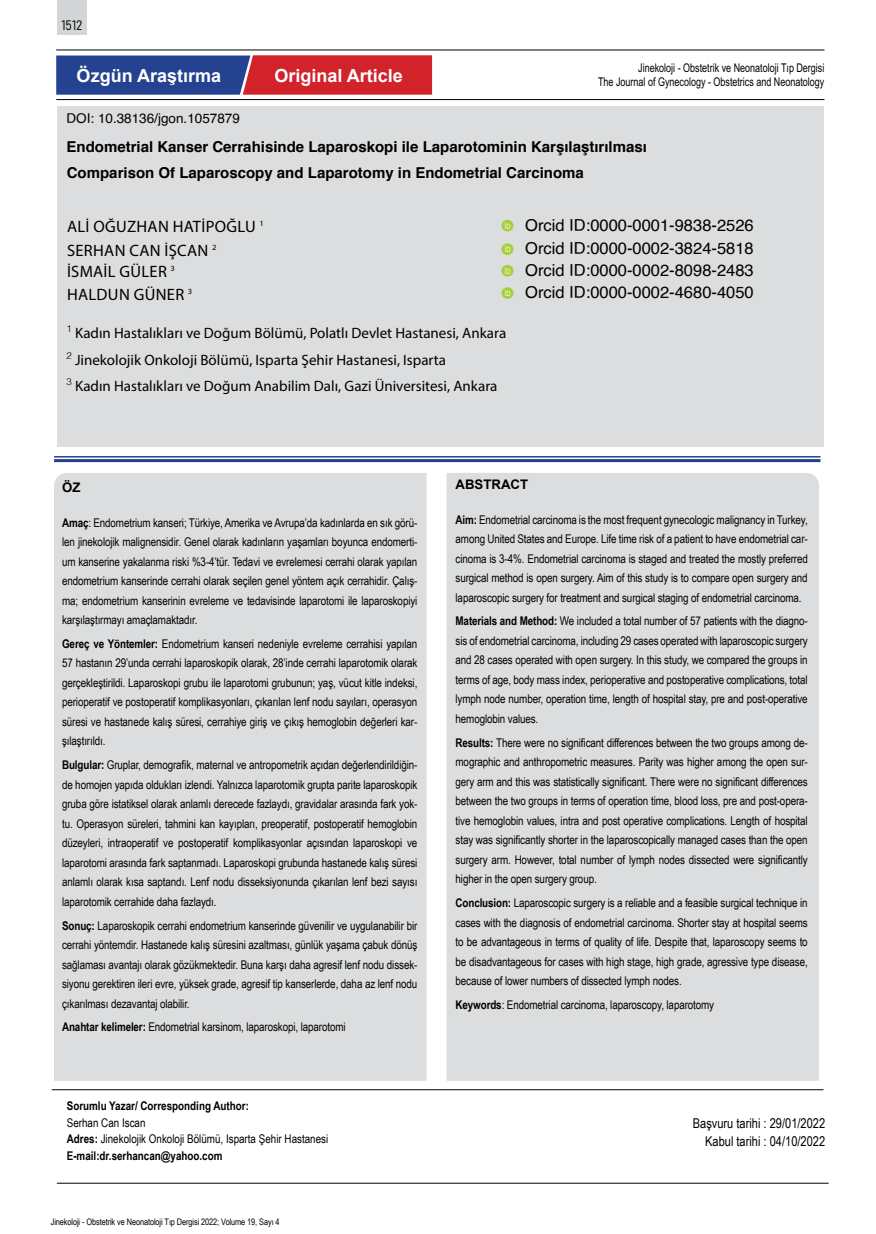
<style>
.page{position:relative;width:876px;height:1234px;background:#fff}
.page>*{position:absolute;margin:0;border:0;box-sizing:border-box;transform-origin:0 0}
.t1{font:700 18px "Arial";color:#fff}
.t2{font:16.5px/23.5px "Helvetica";color:#000}
.t3{font:16.5px/23.5px "Myriad Pro";letter-spacing:.02em;color:#000}
.t4{font:15px/26.4px "Myriad Pro";color:#000}
.t5{font:700 15px/26.7px "Helvetica";color:#000}
.t6{font:13.5px/18px "Arial Narrow";color:#000;text-align:right}
.t7{font:13.5px "Helvetica";color:#000}
.t8{font:13.5px "Bahnschrift";color:#000}
.t9{font:700 13.2px "Arial";color:#000}
.t10{font:12px/19.5px "Arial Narrow";letter-spacing:-.01em;color:#000;text-align:justify}
.t11{font:12px/14.4px "Arial Th";color:#000;text-align:right}
.t12{font:700 12px "Arial Narrow";color:#000}
.t13{font:9px "Arial Narrow";letter-spacing:-.01em;color:#000}
.t14{font:7.2px "Arial Narrow";letter-spacing:.04em;color:#fff}
.s1{font-weight:700}
</style>
<div class="page">
<div style="left:57px;top:0;width:30px;height:35px;background:#d2d6d7"></div>
<svg style="left:56px;top:55px;width:376px;height:40px;background:#7d3861"></svg>
<div style="left:57px;top:106px;width:766px;height:340px;background:#dcddde"></div>
<div style="left:54px;top:473px;width:372px;height:607px;background:#dcddde"></div>
<div style="left:446px;top:473px;width:373px;height:607px;background:#dcddde"></div>
<hr style="left:52px;top:1089px;width:771px;height:1px;background:#000">
<hr style="left:57px;top:1182px;width:771px;height:1px;background:#000">
<hr style="left:54px;top:459px;width:766px;height:3px;background:#25408f">
<hr style="left:54px;top:456px;width:766px;height:1px;background:#25408f">
<hr style="left:56px;top:99px;width:768px;height:1px;background:#000">
<hr style="left:56px;top:50px;width:768px;height:1px;background:#000">
<div style="left:501px;top:220px;width:12px;height:11px;background:#a6ce39;border-radius:50%"></div>
<div style="left:501px;top:243px;width:12px;height:12px;background:#a6ce39;border-radius:50%"></div>
<div style="left:501px;top:265px;width:12px;height:11px;background:#a6ce39;border-radius:50%"></div>
<div style="left:501px;top:287px;width:12px;height:12px;background:#a6ce39;border-radius:50%"></div>
<p class="t8" style="left:61px;top:15px;width:22px">1512</p>
<h1 class="t1" style="left:77px;top:63px;width:146px">Özgün Araştırma</h1>
<h1 class="t1" style="left:274px;top:63px;width:130px">Original Article</h1>
<p class="t7" style="left:66px;top:108px;width:175px">DOI: 10.38136/jgon.1057879</p>
<p class="t11" style="left:598px;top:61px;width:228px">Jinekoloji - Obstetrik ve Neonatoloji Tıp Dergisi<br>The Journal of Gynecology - Obstetrics and Neonatology</p>
<p class="t5" style="left:66px;top:133px;width:582px">Endometrial Kanser Cerrahisinde Laparoskopi ile Laparotominin Karşılaştırılması<br>Comparison Of Laparoscopy and Laparotomy in Endometrial Carcinoma</p>
<h2 class="t3" style="left:67px;top:214px;width:198px">ALI OĞUZHAN HATIPOĞLU <sup>1<br></sup>SERHAN CAN İŞCAN <sup>2</sup></h2>
<h2 class="t3" style="left:67px;top:260px;width:127px;line-height:22.2px">İSMAIL GÜLER <sup>3<br></sup>HALDUN GÜNER <sup>3</sup></h2>
<h2 class="t2" style="left:525px;top:214px;width:230px">Orcid ID:0000-0001-9838-2526<br>Orcid ID:0000-0002-3824-5818</h2>
<h2 class="t2" style="left:525px;top:260px;width:230px;line-height:22.2px">Orcid ID:0000-0002-8098-2483<br>Orcid ID:0000-0002-4680-4050</h2>
<p class="t14" style="left:504px;top:221px;width:8px">İD</p>
<p class="t14" style="left:504px;top:244px;width:8px">İD</p>
<p class="t14" style="left:504px;top:266px;width:8px">İD</p>
<p class="t14" style="left:504px;top:288px;width:8px">İD</p>
<p class="t4" style="left:66px;top:319px;width:441px"><sup>1</sup> Kadın Hastalıkları ve Doğum Bölümü, Polatlı Devlet Hastanesi, Ankara<br><sup>2</sup> Jinekolojik Onkoloji Bölümü, Isparta Şehir Hastanesi, Isparta<br><sup>3</sup> Kadın Hastalıkları ve Doğum Anabilim Dalı, Gazi Üniversitesi, Ankara</p>
<p class="t9" style="left:62px;top:478px;width:20px">ÖZ</p>
<p class="t10" style="left:62px;top:512px;width:357px"><span class="s1">Amaç</span>: Endometrium kanseri; Türkiye, Amerika ve Avrupa’da kadınlarda en sık görü&shy;len jinekolojik malignensidir. Genel olarak kadınların yaşamları boyunca endomerti&shy;um kanserine yakalanma riski %3-4’tür. Tedavi ve evrelemesi cerrahi olarak yapılan endometrium kanserinde cerrahi olarak seçilen genel yöntem açık cerrahidir. Çalış&shy;ma; endometrium kanserinin evreleme ve tedavisinde laparotomi ile laparoskopiyi karşılaştırmayı amaçlamaktadır.</p>
<p class="t10" style="left:62px;top:633px;width:357px"><span class="s1">Gereç ve Yöntemler:</span> Endometrium kanseri nedeniyle evreleme cerrahisi yapılan 57 hastanın 29’unda cerrahi laparoskopik olarak, 28’inde cerrahi laparotomik olarak gerçekleştirildi. Laparoskopi grubu ile laparotomi grubunun; yaş, vücut kitle indeksi, perioperatif ve postoperatif komplikasyonları, çıkarılan lenf nodu sayıları, operasyon süresi ve hastanede kalış süresi, cerrahiye giriş ve çıkış hemoglobin değerleri kar&shy;şılaştırıldı.</p>
<p class="t10" style="left:62px;top:754px;width:357px"><span class="s1">Bulgular:</span> Gruplar, demografik, maternal ve antropometrik açıdan değerlendirildiğin&shy;de homojen yapıda oldukları izlendi. Yalnızca laparotomik grupta parite laparoskopik gruba göre istatiksel olarak anlamlı derecede fazlaydı, gravidalar arasında fark yok&shy;tu. Operasyon süreleri, tahmini kan kayıpları, preoperatif, postoperatif hemoglobin düzeyleri, intraoperatif ve postoperatif komplikasyonlar açısından laparoskopi ve laparotomi arasında fark saptanmadı. Laparoskopi grubunda hastanede kalış süresi anlamlı olarak kısa saptandı. Lenf nodu disseksiyonunda çıkarılan lenf bezi sayısı laparotomik cerrahide daha fazlaydı.</p>
<p class="t10" style="left:62px;top:914px;width:357px"><span class="s1">Sonuç:</span> Laparoskopik cerrahi endometrium kanserinde güvenilir ve uygulanabilir bir cerrahi yöntemdir. Hastanede kalış süresini azaltması, günlük yaşama çabuk dönüş sağlaması avantajı olarak gözükmektedir. Buna karşı daha agresif lenf nodu dissek&shy;siyonu gerektiren ileri evre, yüksek grade, agresif tip kanserlerde, daha az lenf nodu çıkarılması dezavantaj olabilir.</p>
<p class="t10" style="left:62px;top:1016px;width:285px"><span class="s1">Anahtar kelimeler:</span> Endometrial karsinom, laparoskopi, laparotomi</p>
<p class="t12" style="left:67px;top:1096px;width:184px">Sorumlu Yazar/ Corresponding Author:</p>
<p class="t10" style="left:67px;top:1113px;width:263px;line-height:16.5px;text-align:left">Serhan Can Iscan<br><span class="s1">Adres:</span> Jinekolojik Onkoloji Bölümü, Isparta Şehir Hastanesi<br><span class="s1">E-mail:dr.serhancan@yahoo.com</span></p>
<p class="t13" style="left:51px;top:1216px;width:230px">Jinekoloji - Obstetrik ve Neonatoloji Tıp Dergisi 2022; Volume 19, Sayı 4</p>
<p class="t9" style="left:455px;top:475px;width:74px">ABSTRACT</p>
<p class="t10" style="left:455px;top:509px;width:354px"><span class="s1">Aim:</span> Endometrial carcinoma is the most frequent gynecologic malignancy in Turkey, among United States and Europe. Life time risk of a patient to have endometrial car&shy;cinoma is 3-4%. Endometrial carcinoma is staged and treated the mostly preferred surgical method is open surgery. Aim of this study is to compare open surgery and laparoscopic surgery for treatment and surgical staging of endometrial carcinoma.</p>
<p class="t10" style="left:455px;top:610px;width:354px"><span class="s1">Materials and Method:</span> We included a total number of 57 patients with the diagno&shy;sis of endometrial carcinoma, including 29 cases operated with laparoscopic surgery and 28 cases operated with open surgery. In this study, we compared the groups in terms of age, body mass index, perioperative and postoperative complications, total lymph node number, operation time, length of hospital stay, pre and post-operative hemoglobin values.</p>
<p class="t10" style="left:455px;top:732px;width:354px"><span class="s1">Results:</span> There were no significant differences between the two groups among de&shy;mographic and anthropometric measures. Parity was higher among the open sur&shy;gery arm and this was statistically significant. There were no significant differences between the two groups in terms of operation time, blood loss, pre and post-opera&shy;tive hemoglobin values, intra and post operative complications. Length of hospital stay was significantly shorter in the laparoscopically managed cases than the open surgery arm. However, total number of lymph nodes dissected were significantly higher in the open surgery group.</p>
<p class="t10" style="left:455px;top:892px;width:354px"><span class="s1">Conclusion:</span> Laparoscopic surgery is a reliable and a feasible surgical technique in cases with the diagnosis of endometrial carcinoma. Shorter stay at hospital seems to be advantageous in terms of quality of life. Despite that, laparoscopy seems to be disadvantageous for cases with high stage, high grade, agressive type disease, because of lower numbers of dissected lymph nodes.</p>
<p class="t10" style="left:455px;top:994px;width:260px"><span class="s1">Keywords</span>: Endometrial carcinoma, laparoscopy, laparotomy</p>
<p class="t6" style="left:692px;top:1113px;width:134px">Başvuru tarihi : 29/01/2022<br>Kabul tarihi : 04/10/2022</p>
</div>
